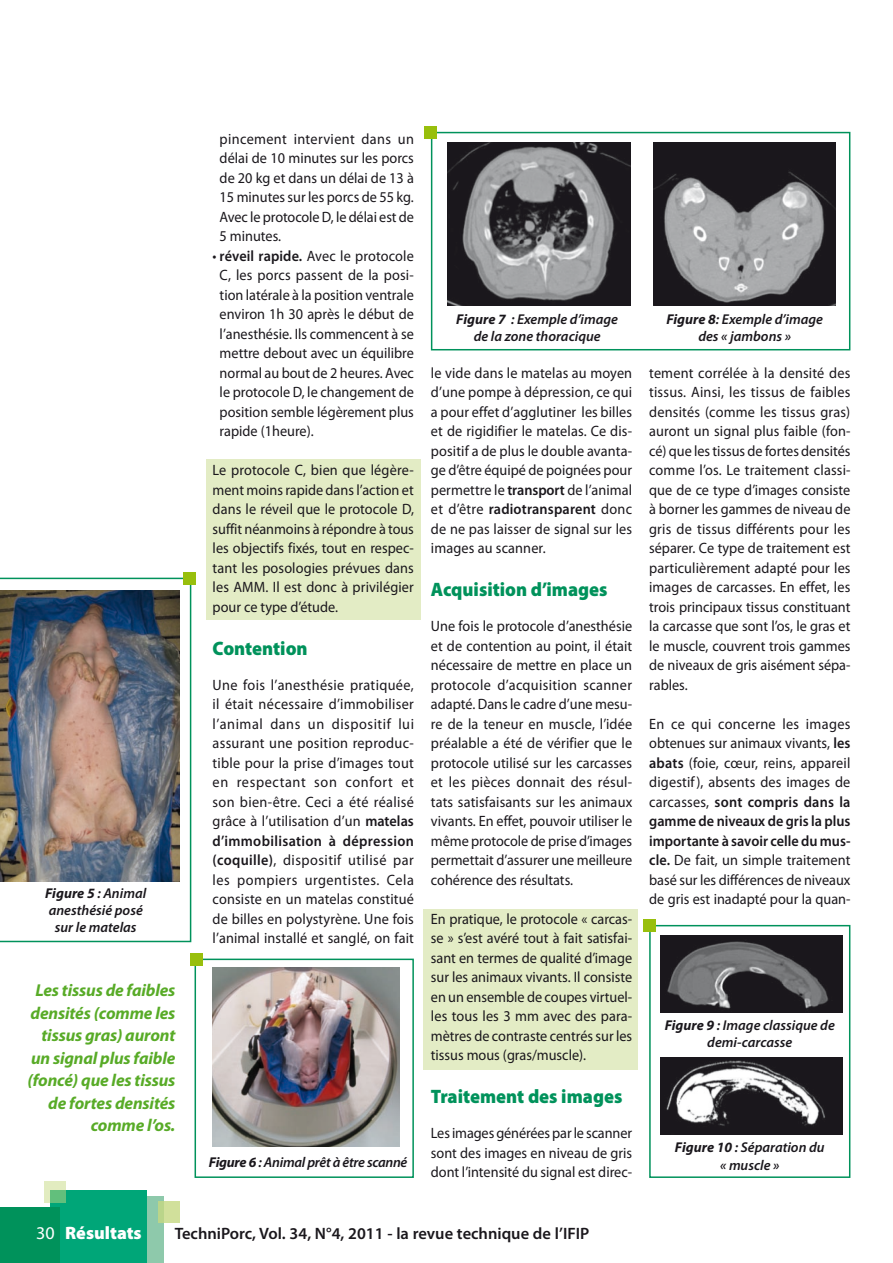
<style>
.page{position:relative;width:893px;height:1263px;background:#fff}
.page>*{position:absolute;margin:0;border:0;box-sizing:border-box;transform-origin:0 0}
.t1{font:900 19.5px "Myriad Pro";color:#00925b;scale:.95 1}
.t2{font:900 18px "Myriad Pro";color:#fff}
.t3{font:italic 700 17.25px/22.5px "Myriad Pro";letter-spacing:-.01em;color:#58ab27;text-align:right}
.t4{font:600 16.5px "Myriad Pro";color:#1a171c}
.t5{font:15px/19.5px "Myriad Pro";color:#1a171c;text-align:justify;scale:.95 1}
.t6{font:italic 600 14.25px/17.1px "Myriad Pro";color:#1a171c;text-align:center}
.t7{font:italic 600 14.25px "Myriad Pro";letter-spacing:-.02em;color:#1a171c}
.s1{font-weight:700}
.s2{font-weight:600}
.s3{font-weight:400}
</style>
<div class="page">
<div style="left:206px;top:459px;width:214px;height:161px;background:#e3ecc5"></div>
<div style="left:423px;top:909px;width:215px;height:161px;background:#e3ecc5"></div>
<div style="left:146px;top:1196px;width:18px;height:67px;background:#8ec9ab"></div>
<div style="left:50px;top:1191px;width:97px;height:72px;background:#00a678"></div>
<div style="left:0;top:1208px;width:60px;height:55px;background:#00925b"></div>
<svg style="left:159px;top:1201px;width:21px;height:21px"></svg>
<svg style="left:44px;top:1182px;width:21px;height:21px"></svg>
<div style="left:195px;top:958px;width:219px;height:220px;background:#fff;border:2px solid #00925b"></div>
<svg style="left:0;top:578px;width:191px;height:364px"></svg>
<div style="left:190px;top:953px;width:12px;height:13px;background:#98bf0c"></div>
<div style="left:183px;top:572px;width:13px;height:13px;background:#98bf0c"></div>
<img style="left:0;top:590px;width:180px;height:291px">
<div style="left:431px;top:132px;width:419px;height:218px;background:#fff;border:2px solid #00925b"></div>
<div style="left:649px;top:925px;width:201px;height:253px;background:#fff;border:2px solid #00925b"></div>
<div style="left:424px;top:126px;width:13px;height:13px;background:#98bf0c"></div>
<div style="left:643px;top:919px;width:13px;height:13px;background:#98bf0c"></div>
<img style="left:448px;top:142px;width:182px;height:163px">
<img style="left:660px;top:935px;width:183px;height:77px">
<img style="left:653px;top:142px;width:183px;height:163px">
<img style="left:660px;top:1058px;width:183px;height:77px">
<img style="left:213px;top:967px;width:187px;height:179px">
<p class="t6" style="left:45px;top:884px;width:103px"><span class="s1">Figure 5</span> : Animal anesthésié posé sur le matelas</p>
<p class="t3" style="left:28px;top:979px;width:149px">Les tissus de faibles densités (comme les tissus gras) auront un signal plus faible (foncé) que les tissus de fortes densités comme l’os.</p>
<p class="t5" style="left:220px;top:129px;width:206px">pincement intervient dans un délai de 10 minutes sur les porcs de 20 kg et dans un délai de 13 à 15 minutes sur les porcs de 55 kg.<br>Avec le protocole D, le délai est de 5 minutes.</p>
<p class="t5" style="left:220px;top:246px;width:206px;text-indent:-7px">• <span class="s2">réveil rapide.</span> Avec le protocole C, les porcs passent de la posi&shy;tion latérale à la position ventrale environ 1h 30 après le début de l’anesthésie. Ils commencent à se mettre debout avec un équilibre normal au bout de 2 heures. Avec le protocole D, le changement de position semble légèrement plus rapide (1heure).</p>
<p class="t5" style="left:213px;top:460px;width:214px">Le protocole C, bien que légère&shy;ment moins rapide dans l’action et dans le réveil que le protocole D, suffit néanmoins à répondre à tous les objectifs fixés, tout en respec&shy;tant les posologies prévues dans les AMM. Il est donc à privilégier pour ce type d’étude.</p>
<h1 class="t1" style="left:213px;top:637px;width:102px">Contention</h1>
<p class="t5" style="left:213px;top:675px;width:213px">Une fois l’anesthésie pratiquée, il était nécessaire d’immobiliser l’animal dans un dispositif lui assurant une position reproduc&shy;tible pour la prise d’images tout en respectant son confort et son bien-être. Ceci a été réalisé grâce à l’utilisation d’un <span class="s2">matelas d’immobilisation à dépression (coquille)</span>, dispositif utilisé par les pompiers urgentistes. Cela consiste en un matelas constitué de billes en polystyrène. Une fois l’animal installé et sanglé, on fait</p>
<p class="t7" style="left:209px;top:1153px;width:200px"><span class="s1">Figure 6</span> : Animal prêt à être scanné</p>
<p class="t6" style="left:456px;top:310px;width:163px"><span class="s1">Figure 7</span> : Exemple d’image de la zone thoracique</p>
<p class="t5" style="left:431px;top:363px;width:213px">le vide dans le matelas au moyen d’une pompe à dépression, ce qui a pour effet d’agglutiner les billes et de rigidifier le matelas. Ce dis&shy;positif a de plus le double avanta&shy;ge d’être équipé de poignées pour permettre le <span class="s2">transport</span> de l’animal et d’être <span class="s2">radiotransparent</span> donc de ne pas laisser de signal sur les images au scanner.</p>
<h1 class="t1" style="left:431px;top:579px;width:187px">Acquisition d’images</h1>
<p class="t5" style="left:431px;top:616px;width:213px">Une fois le protocole d’anesthésie et de contention au point, il était nécessaire de mettre en place un protocole d’acquisition scanner adapté. Dans le cadre d’une mesu&shy;re de la teneur en muscle, l’idée préalable a été de vérifier que le protocole utilisé sur les carcasses et les pièces donnait des résul&shy;tats satisfaisants sur les animaux vivants. En effet, pouvoir utiliser le même protocole de prise d’images permettait d’assurer une meilleure cohérence des résultats.</p>
<p class="t5" style="left:431px;top:909px;width:213px">En pratique, le protocole « carcas&shy;se » s’est avéré tout à fait satisfai&shy;sant en termes de qualité d’image sur les animaux vivants. Il consiste en un ensemble de coupes virtuel&shy;les tous les 3 mm avec des para&shy;mètres de contraste centrés sur les tissus mous (gras/muscle).</p>
<h1 class="t1" style="left:431px;top:1086px;width:203px">Traitement des images</h1>
<p class="t5" style="left:431px;top:1123px;width:213px">Les images générées par le scanner sont des images en niveau de gris dont l’intensité du signal est direc-</p>
<p class="t6" style="left:666px;top:310px;width:158px"><span class="s1">Figure 8</span>: Exemple d’image des « jambons »</p>
<p class="t5" style="left:649px;top:363px;width:213px">tement corrélée à la densité des tissus. Ainsi, les tissus de faibles densités (comme les tissus gras) auront un signal plus faible (fon&shy;cé) que les tissus de fortes densités comme l’os. Le traitement classi&shy;que de ce type d’images consiste à borner les gammes de niveau de gris de tissus différents pour les séparer. Ce type de traitement est particulièrement adapté pour les images de carcasses. En effet, les trois principaux tissus constituant la carcasse que sont l’os, le gras et le muscle, couvrent trois gammes de niveaux de gris aisément sépa&shy;rables.</p>
<p class="t5" style="left:649px;top:714px;width:213px">En ce qui concerne les images obtenues sur animaux vivants, <span class="s2">les abats</span> (foie, cœur, reins, appareil digestif), absents des images de carcasses, <span class="s2">sont compris dans la gamme de niveaux de gris la plus importante à savoir celle du mus&shy;cle.</span> De fait, un simple traitement basé sur les différences de niveaux de gris est inadapté pour la quan-</p>
<p class="t6" style="left:665px;top:1016px;width:172px"><span class="s1">Figure 9</span> : Image classique de demi-carcasse</p>
<p class="t6" style="left:675px;top:1139px;width:151px"><span class="s1">Figure 10</span> : Séparation du « muscle »</p>
<p class="t2" style="left:36px;top:1222px;width:107px"><span class="s3">30</span> Résultats</p>
<p class="t4" style="left:175px;top:1223px;width:416px">TechniPorc, Vol. 34, N°4, 2011 - la revue technique de l’IFIP</p>
</div>
